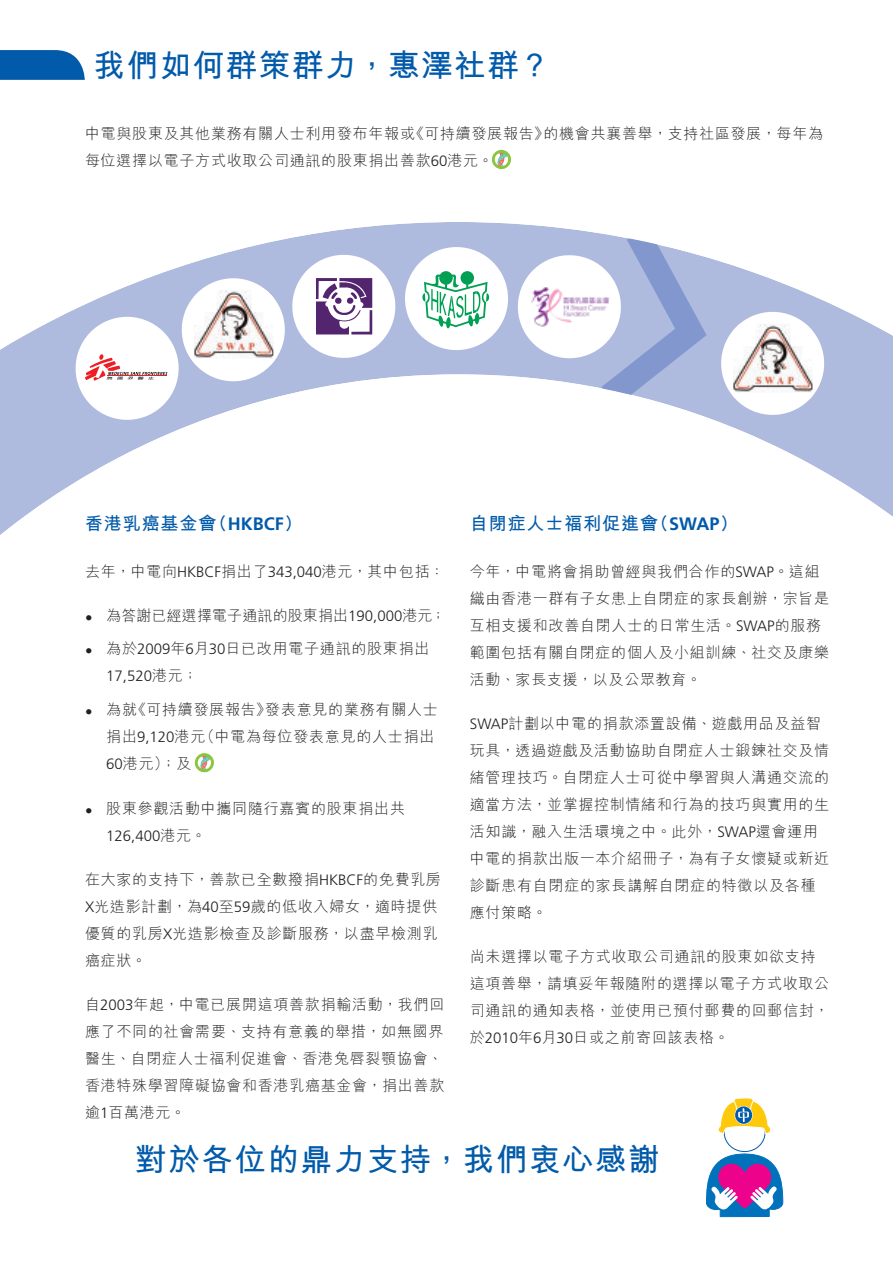
<style>
.page{position:relative;width:893px;height:1263px;background:#fff}
.page>*{position:absolute;margin:0;border:0;box-sizing:border-box;transform-origin:0 0}
.t1{font:31.5px "M Hei HK Bold B5 pc H";letter-spacing:.05em;color:#015aaa}
.t2{font:18px "M Hei HK Bold B5 pc H";letter-spacing:.05em;color:#015aaa}
.t3{font:15px/27px "M Hei HK Light B5 pc H";letter-spacing:.05em;color:#231f20}
.t4{font:15px "M Hei HK Light B5 pc H";letter-spacing:.01em;color:#231f20}
.t5{font:300 15px "Frutiger LT Std";color:#231f20}
.s1{font-family:"Frutiger LT Std";font-weight:300}
.s2{font-family:"M Hei HK Xbold B5 pc H"}
.s3{font-family:"Frutiger LT Std";font-weight:700}
.s4{font-family:"M Hei HK Light B5 pc H";font-weight:400}
</style>
<div class="page">
<svg style="left:0;top:222px;width:893px;height:313px"></svg>
<div style="left:405px;top:247px;width:103px;height:103px;background:#fff;border-radius:50%"></div>
<svg style="left:714px;top:305px;width:117px;height:117px"></svg>
<img style="left:733px;top:324px;width:80px;height:75px">
<svg style="left:514px;top:228px;width:192px;height:178px"></svg>
<img style="left:525px;top:281px;width:89px;height:52px">
<svg style="left:422px;top:271px;width:67px;height:56px"></svg>
<svg style="left:68px;top:251px;width:331px;height:176px"></svg>
<img style="left:194px;top:290px;width:80px;height:75px">
<svg style="left:492px;top:150px;width:19px;height:19px"></svg>
<svg style="left:195px;top:753px;width:19px;height:19px"></svg>
<svg style="left:0;top:50px;width:85px;height:30px;background:#1567b0"></svg>
<div style="left:724px;top:1113px;width:41px;height:39px;border:1px solid #015aaa;border-radius:50%"></div>
<svg style="left:706px;top:1153px;width:77px;height:65px"></svg>
<svg style="left:718px;top:1098px;width:53px;height:36px"></svg>
<h1 class="t1" style="left:94px;top:53px;width:458px">我們如何群策群力，惠澤社群？</h1>
<p class="t3" style="left:85px;top:122px;width:739px">中電與股東及其他業務有關人士利用發布年報或《可持續發展報告》的機會共襄善舉，支持社區發展，每年為每位選擇以電子方式收取公司通訊的股東捐出善款<span class="s1">60</span>港元。</p>
<p class="t2" style="left:85px;top:517px;width:218px">香港乳癌基金會<span class="s2">（</span><span class="s3">HKBCF</span><span class="s2">）</span></p>
<p class="t3" style="left:85px;top:560px;width:361px">去年，中電向<span class="s1">HKBCF</span>捐出了<span class="s1">343,040</span>港元，其中包括：</p>
<p class="t4" style="left:85px;top:610px;width:362px"><span class="s1">•</span> 為答謝已經選擇電子通訊的股東捐出<span class="s1">190,000</span>港元；</p>
<p class="t3" style="left:85px;top:637px;width:346px"><span class="s1">•</span> 為於<span class="s1">2009</span>年<span class="s1">6</span>月<span class="s1">30</span>日已改用電子通訊的股東捐出</p>
<p class="t5" style="left:106px;top:667px;width:93px">17,520<span class="s4">港元；</span></p>
<p class="t3" style="left:106px;top:698px;width:333px;text-indent:-21px"><span class="s1">•</span> 為就《可持續發展報告》發表意見的業務有關人士捐出<span class="s1">9,120</span>港元（中電為每位發表意見的人士捐出<br><span class="s1">60</span>港元）；及</p>
<p class="t3" style="left:85px;top:797px;width:321px"><span class="s1">•</span> 股東參觀活動中攜同隨行嘉賓的股東捐出共</p>
<p class="t5" style="left:106px;top:826px;width:101px">126,400<span class="s4">港元。</span></p>
<p class="t3" style="left:85px;top:868px;width:358px">在大家的支持下，善款已全數撥捐<span class="s1">HKBCF</span>的免費乳房<br><span class="s1">X</span>光造影計劃，為<span class="s1">40</span>至<span class="s1">59</span>歲的低收入婦女，適時提供優質的乳房<span class="s1">X</span>光造影檢查及診斷服務，以盡早檢測乳癌症狀。</p>
<p class="t3" style="left:85px;top:993px;width:361px;text-align:justify">自<span class="s1">2003</span>年起，中電已展開這項善款捐輸活動，我們回應了不同的社會需要、支持有意義的舉措，如無國界醫生、自閉症人士福利促進會、香港兔唇裂顎協會、香港特殊學習障礙協會和香港乳癌基金會，捐出善款逾<span class="s1">1</span>百萬港元。</p>
<p class="t2" style="left:470px;top:517px;width:269px">自閉症人士福利促進會<span class="s2">（</span><span class="s3">SWAP</span><span class="s2">）</span></p>
<p class="t3" style="left:470px;top:560px;width:361px">今年，中電將會捐助曾經與我們合作的<span class="s1">SWAP</span>。這組織由香港一群有子女患上自閉症的家長創辦，宗旨是互相支援和改善自閉人士的日常生活。<span class="s1">SWAP</span>的服務範圍包括有關自閉症的個人及小組訓練、社交及康樂活動、家長支援，以及公眾教育。</p>
<p class="t3" style="left:470px;top:712px;width:361px"><span class="s1">SWAP</span>計劃以中電的捐款添置設備、遊戲用品及益智玩具，透過遊戲及活動協助自閉症人士鍛鍊社交及情緒管理技巧。自閉症人士可從中學習與人溝通交流的適當方法，並掌握控制情緒和行為的技巧與實用的生活知識，融入生活環境之中。此外，<span class="s1">SWAP</span>還會運用中電的捐款出版一本介紹冊子，為有子女懷疑或新近診斷患有自閉症的家長講解自閉症的特徵以及各種應付策略。</p>
<p class="t3" style="left:470px;top:945px;width:361px">尚未選擇以電子方式收取公司通訊的股東如欲支持這項善舉，請填妥年報隨附的選擇以電子方式收取公司通訊的通知表格，並使用已預付郵費的回郵信封，於<span class="s1">2010</span>年<span class="s1">6</span>月<span class="s1">30</span>日或之前寄回該表格。</p>
<h1 class="t1" style="left:135px;top:1147px;width:526px">對於各位的鼎力支持，我們衷心感謝</h1>
</div>
